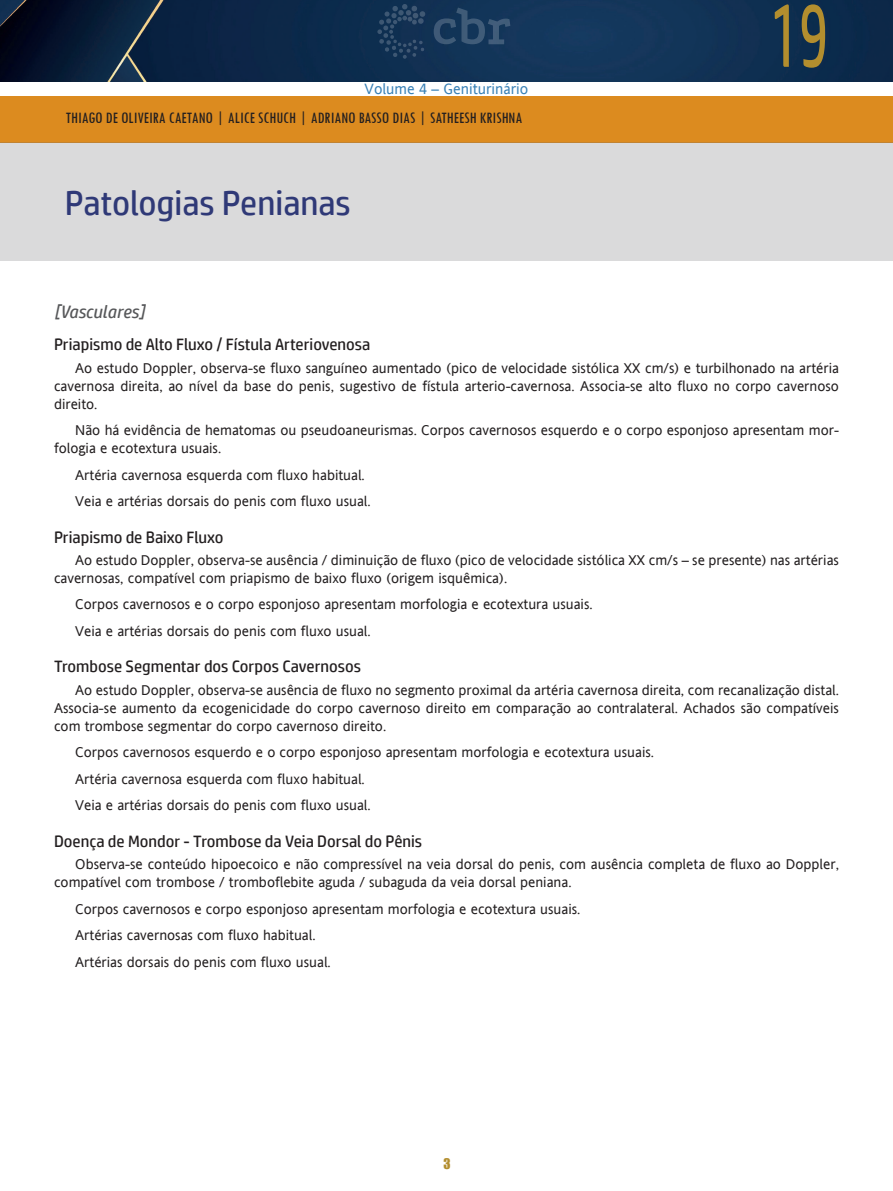
<style>
.page{position:relative;width:893px;height:1191px;background:#fff}
.page>*{position:absolute;margin:0;border:0;box-sizing:border-box;transform-origin:0 0}
.numero_capitulo{font:90px "HP Simplified";color:#b38e2e;scale:.6 1}
.titulo_capitulo{font:34.5px "HP Simplified";color:#2f3977}
.peso_03{font:italic 18px "HP Simplified";color:#57585a}
.peso_04{font:16.5px "HP Simplified";color:#231f20}
.autores{font:condensed 16.5px "Tw Cen";color:#231f20}
.t1{font:15px "Andale Sansfor VST";color:#3981b6}
.t2{font:14.25px/18px "Andale Sansfor VST";color:#231f20}
.t3{font:13.5px "Impact";color:#b38e2e}
</style>
<div class="page">
<img style="left:0;top:0;width:893px;height:82px">
<div style="left:0;top:96px;width:893px;height:46px;background:#dc8b1f"></div>
<div style="left:0;top:142px;width:893px;height:119px;background:#dadadb"></div>
<svg style="left:434px;top:8px;width:76px;height:36px;background:#234263"></svg>
<svg style="left:377px;top:4px;width:48px;height:55px;background:#1a3859"></svg>
<p class="t1" style="left:365px;top:78px;width:165px">Volume 4 – Geniturinário</p>
<p class="autores" style="left:66px;top:108px;width:458px">THIAGO DE OLIVEIRA CAETANO | ALICE SCHUCH | ADRIANO BASSO DIAS | SATHEESH KRISHNA</p>
<p class="titulo_capitulo" style="left:65px;top:183px;width:287px">Patologias Penianas</p>
<p class="numero_capitulo" style="left:770px;top:-16px;width:98px">19</p>
<p class="peso_03" style="left:54px;top:301px;width:92px">[Vasculares]</p>
<p class="peso_04" style="left:54px;top:335px;width:318px">Priapismo de Alto Fluxo / Fístula Arteriovenosa</p>
<p class="t2" style="left:54px;top:358px;width:786px;text-align:justify;text-indent:21px">Ao estudo Doppler, observa-se fluxo sanguíneo aumentado (pico de velocidade sistólica XX cm/s) e turbilhonado na artéria cavernosa direita, ao nível da base do penis, sugestivo de fístula arterio-cavernosa. Associa-se alto fluxo no corpo cavernoso direito.</p>
<p class="t2" style="left:54px;top:421px;width:786px;text-indent:21px">Não há evidência de hematomas ou pseudoaneurismas. Corpos cavernosos esquerdo e o corpo esponjoso apresentam mor&shy;fologia e ecotextura usuais.</p>
<p class="t2" style="left:75px;top:465px;width:291px">Artéria cavernosa esquerda com fluxo habitual.</p>
<p class="t2" style="left:75px;top:492px;width:297px">Veia e artérias dorsais do penis com fluxo usual.</p>
<p class="peso_04" style="left:54px;top:527px;width:171px">Priapismo de Baixo Fluxo</p>
<p class="t2" style="left:54px;top:550px;width:786px;text-indent:21px">Ao estudo Doppler, observa-se ausência / diminuição de fluxo (pico de velocidade sistólica XX cm/s – se presente) nas artérias cavernosas, compatível com priapismo de baixo fluxo (origem isquêmica).</p>
<p class="t2" style="left:75px;top:595px;width:519px">Corpos cavernosos e o corpo esponjoso apresentam morfologia e ecotextura usuais.</p>
<p class="t2" style="left:75px;top:621px;width:297px">Veia e artérias dorsais do penis com fluxo usual.</p>
<p class="peso_04" style="left:54px;top:657px;width:309px">Trombose Segmentar dos Corpos Cavernosos</p>
<p class="t2" style="left:54px;top:680px;width:786px;text-align:justify;text-indent:21px">Ao estudo Doppler, observa-se ausência de fluxo no segmento proximal da artéria cavernosa direita, com recanalização distal.<br>Associa-se aumento da ecogenicidade do corpo cavernoso direito em comparação ao contralateral. Achados são compatíveis com trombose segmentar do corpo cavernoso direito.</p>
<p class="t2" style="left:75px;top:743px;width:580px">Corpos cavernosos esquerdo e o corpo esponjoso apresentam morfologia e ecotextura usuais.</p>
<p class="t2" style="left:75px;top:769px;width:291px">Artéria cavernosa esquerda com fluxo habitual.</p>
<p class="t2" style="left:75px;top:796px;width:297px">Veia e artérias dorsais do penis com fluxo usual.</p>
<p class="peso_04" style="left:54px;top:831px;width:370px">Doença de Mondor - Trombose da Veia Dorsal do Pênis</p>
<p class="t2" style="left:54px;top:854px;width:786px;text-indent:21px">Observa-se conteúdo hipoecoico e não compressível na veia dorsal do penis, com ausência completa de fluxo ao Doppler, compatível com trombose / tromboflebite aguda / subaguda da veia dorsal peniana.</p>
<p class="t2" style="left:75px;top:899px;width:507px">Corpos cavernosos e corpo esponjoso apresentam morfologia e ecotextura usuais.</p>
<p class="t2" style="left:75px;top:925px;width:242px">Artérias cavernosas com fluxo habitual.</p>
<p class="t2" style="left:75px;top:952px;width:257px">Artérias dorsais do penis com fluxo usual.</p>
<p class="t3" style="left:443px;top:1153px;width:9px">3</p>
</div>
